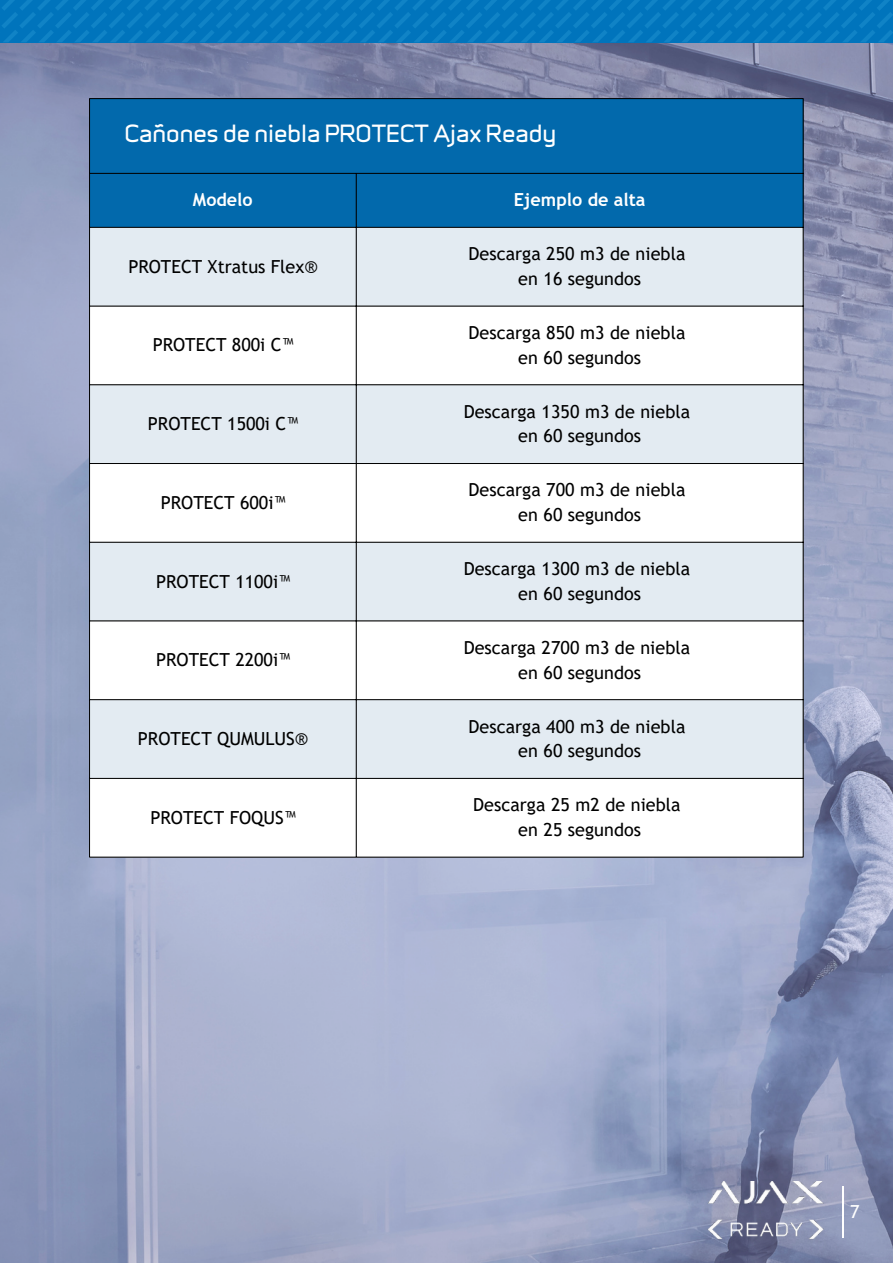
<style>
.page{position:relative;width:893px;height:1264px;background:#fff}
.page>*{position:absolute;margin:0;border:0;box-sizing:border-box;transform-origin:0 0}
.t1{font:22.5px "Infinity T Bold";color:#fff}
.t2{font:18px "Trebuchet MS";letter-spacing:.005em;color:#000}
.t3{font:700 18px "Trebuchet MS";color:#fff}
.t4{font:18px "Trebuchet MS";color:#fff}
</style>
<div class="page">
<img style="left:0;top:42px;width:892px;height:1220px">
<hr style="left:841px;top:1185px;width:2px;height:52px;background:#fff">
<svg style="left:0;top:0;width:892px;height:42px;background:#0478be"></svg>
<div style="left:90px;top:99px;width:712px;height:128px;background:#0269ac"></div>
<div style="left:90px;top:228px;width:712px;height:78px;background:#e3ebf2"></div>
<svg style="left:90px;top:307px;width:712px;height:549px"></svg>
<hr style="left:89px;top:99px;width:1px;height:757px;background:#000">
<hr style="left:356px;top:174px;width:1px;height:682px;background:#000">
<hr style="left:802px;top:99px;width:1px;height:757px;background:#000">
<hr style="left:89px;top:98px;width:714px;height:1px;background:#000">
<hr style="left:89px;top:173px;width:714px;height:1px;background:#000">
<hr style="left:89px;top:227px;width:714px;height:1px;background:#000">
<hr style="left:89px;top:306px;width:714px;height:1px;background:#000">
<hr style="left:89px;top:384px;width:714px;height:1px;background:#000">
<hr style="left:89px;top:463px;width:714px;height:1px;background:#000">
<hr style="left:89px;top:542px;width:714px;height:1px;background:#000">
<hr style="left:89px;top:620px;width:714px;height:1px;background:#000">
<hr style="left:89px;top:699px;width:714px;height:1px;background:#000">
<hr style="left:89px;top:778px;width:714px;height:1px;background:#000">
<hr style="left:89px;top:856px;width:714px;height:1px;background:#000">
<img style="left:707px;top:1181px;width:118px;height:60px">
<p class="t1" style="left:124px;top:126px;width:433px">Cañones de niebla PROTECT Ajax Ready</p>
<p class="t3" style="left:193px;top:189px;width:61px">Modelo</p>
<p class="t3" style="left:513px;top:189px;width:133px">Ejemplo de alta</p>
<p class="t2" style="left:128px;top:256px;width:190px">PROTECT Xtratus Flex®</p>
<p class="t2" style="left:153px;top:334px;width:142px">PROTECT 800i C™</p>
<p class="t2" style="left:148px;top:413px;width:151px">PROTECT 1500i C™</p>
<p class="t2" style="left:161px;top:492px;width:126px">PROTECT 600i™</p>
<p class="t2" style="left:156px;top:570px;width:135px">PROTECT 1100i™</p>
<p class="t2" style="left:156px;top:649px;width:135px">PROTECT 2200i™</p>
<p class="t2" style="left:138px;top:728px;width:171px">PROTECT QUMULUS®</p>
<p class="t2" style="left:150px;top:806px;width:146px">PROTECT FOQUS™</p>
<p class="t2" style="left:468px;top:243px;width:218px">Descarga 250 m3 de niebla</p>
<p class="t2" style="left:518px;top:268px;width:124px">en 16 segundos</p>
<p class="t2" style="left:468px;top:322px;width:218px">Descarga 850 m3 de niebla</p>
<p class="t2" style="left:518px;top:347px;width:124px">en 60 segundos</p>
<p class="t2" style="left:463px;top:401px;width:228px">Descarga 1350 m3 de niebla</p>
<p class="t2" style="left:518px;top:425px;width:124px">en 60 segundos</p>
<p class="t2" style="left:468px;top:479px;width:218px">Descarga 700 m3 de niebla</p>
<p class="t2" style="left:518px;top:504px;width:124px">en 60 segundos</p>
<p class="t2" style="left:463px;top:558px;width:228px">Descarga 1300 m3 de niebla</p>
<p class="t2" style="left:518px;top:583px;width:124px">en 60 segundos</p>
<p class="t2" style="left:463px;top:637px;width:228px">Descarga 2700 m3 de niebla</p>
<p class="t2" style="left:518px;top:661px;width:124px">en 60 segundos</p>
<p class="t2" style="left:468px;top:715px;width:218px">Descarga 400 m3 de niebla</p>
<p class="t2" style="left:518px;top:740px;width:124px">en 60 segundos</p>
<p class="t2" style="left:473px;top:794px;width:209px">Descarga 25 m2 de niebla</p>
<p class="t2" style="left:518px;top:819px;width:124px">en 25 segundos</p>
<p class="t4" style="left:850px;top:1201px;width:11px">7</p>
</div>
